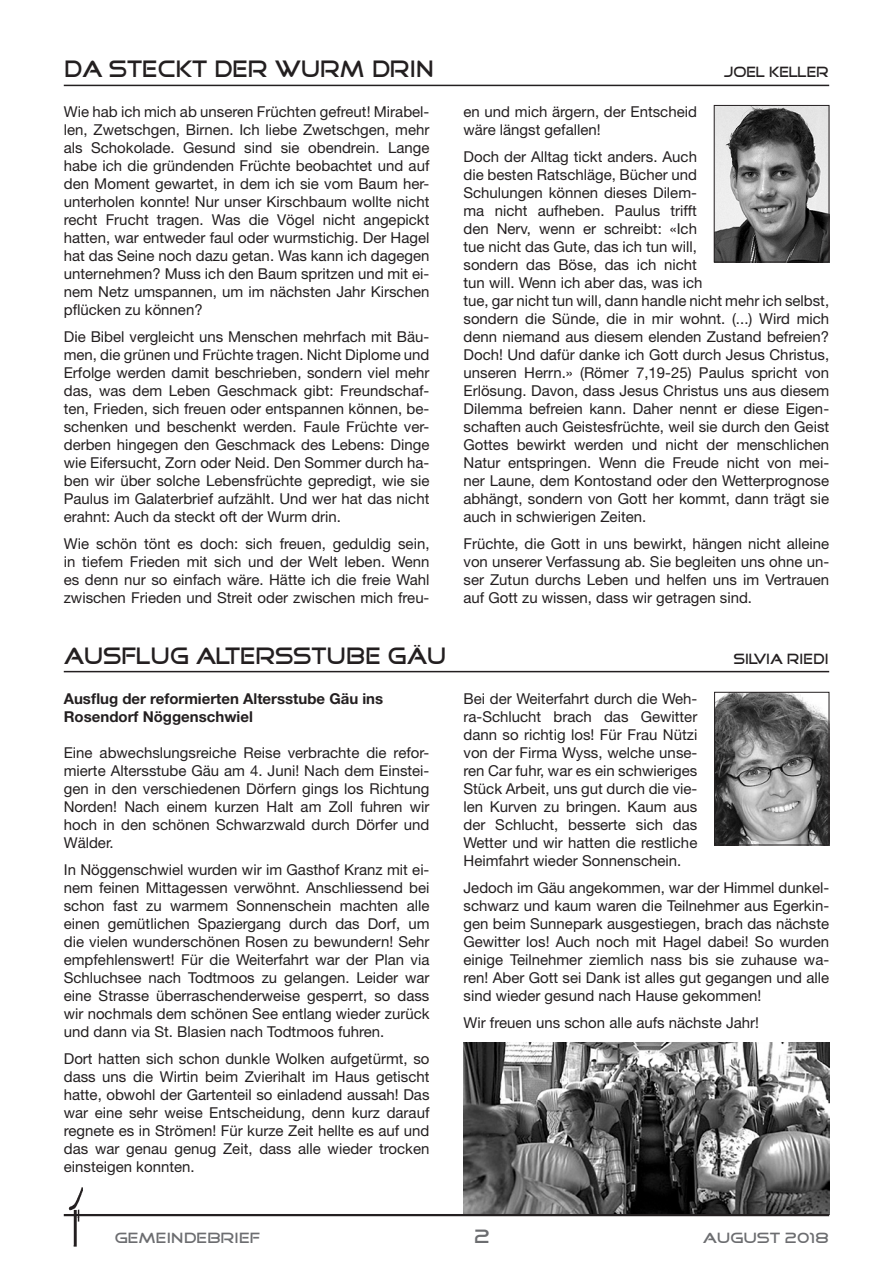
<style>
.page{position:relative;width:893px;height:1263px;background:#fff}
.page>*{position:absolute;margin:0;border:0;box-sizing:border-box;transform-origin:0 0}
.t1{font:24px "Good Times";color:#231f20;scale:.9 1}
.t2{font:19.5px "Good Times";color:#6c6d70}
.t3{font:15px/18px "Helvetica Neue";color:#231f20;text-align:justify}
.t4{font:700 15px "Helvetica Neue";color:#231f20}
.t5{font:15px "Good Times";color:#6c6d70}
.t6{font:15px "Good Times";color:#231f20;scale:.9 1}
</style>
<div class="page">
<img style="left:463px;top:1043px;width:366px;height:171px">
<hr style="left:64px;top:1214px;width:765px;height:2px;background:#231f20">
<img style="left:66px;top:1187px;width:25px;height:59px">
<hr style="left:64px;top:85px;width:765px;height:1px;background:#231f20">
<hr style="left:64px;top:671px;width:765px;height:1px;background:#231f20">
<img style="left:716px;top:107px;width:111px;height:153px">
<div style="left:714px;top:105px;width:115px;height:157px;border:1px solid #231f20"></div>
<img style="left:716px;top:694px;width:111px;height:149px">
<div style="left:714px;top:692px;width:115px;height:153px;border:1px solid #231f20"></div>
<p class="t1" style="left:64px;top:58px;width:413px">DA STECKT DER WURM DRIN</p>
<p class="t6" style="left:723px;top:65px;width:119px">JOEL KELLER</p>
<p class="t3" style="left:64px;top:103px;width:367px">Wie hab ich mich ab unseren Früchten gefreut! Mirabel&shy;len, Zwetschgen, Birnen. Ich liebe Zwetschgen, mehr als Schokolade. Gesund sind sie obendrein. Lange habe ich die gründenden Früchte beobachtet und auf den Moment gewartet, in dem ich sie vom Baum her&shy;unterholen konnte! Nur unser Kirschbaum wollte nicht recht Frucht tragen. Was die Vögel nicht angepickt hatten, war entweder faul oder wurmstichig. Der Hagel hat das Seine noch dazu getan. Was kann ich dagegen unternehmen? Muss ich den Baum spritzen und mit ei&shy;nem Netz umspannen, um im nächsten Jahr Kirschen pflücken zu können?</p>
<p class="t3" style="left:64px;top:328px;width:367px">Die Bibel vergleicht uns Menschen mehrfach mit Bäu&shy;men, die grünen und Früchte tragen. Nicht Diplome und Erfolge werden damit beschrieben, sondern viel mehr das, was dem Leben Geschmack gibt: Freundschaf&shy;ten, Frieden, sich freuen oder entspannen können, be&shy;schenken und beschenkt werden. Faule Früchte ver&shy;derben hingegen den Geschmack des Lebens: Dinge wie Eifersucht, Zorn oder Neid. Den Sommer durch ha&shy;ben wir über solche Lebensfrüchte gepredigt, wie sie Paulus im Galaterbrief aufzählt. Und wer hat das nicht erahnt: Auch da steckt oft der Wurm drin.</p>
<p class="t3" style="left:64px;top:535px;width:367px">Wie schön tönt es doch: sich freuen, geduldig sein, in tiefem Frieden mit sich und der Welt leben. Wenn es denn nur so einfach wäre. Hätte ich die freie Wahl zwischen Frieden und Streit oder zwischen mich freu-</p>
<p class="t3" style="left:463px;top:103px;width:235px">en und mich ärgern, der Entscheid wäre längst gefallen!</p>
<p class="t3" style="left:463px;top:148px;width:240px;text-align:left">Doch der Alltag tickt anders. Auch die besten Ratschläge, Bücher und Schulungen können dieses Dilem&shy;ma nicht aufheben. Paulus trifft den Nerv, wenn er schreibt: «Ich tue nicht das Gute, das ich tun will, sondern das Böse, das ich nicht tun will. Wenn ich aber das, was ich</p>
<p class="t3" style="left:463px;top:292px;width:367px">tue, gar nicht tun will, dann handle nicht mehr ich selbst, sondern die Sünde, die in mir wohnt. (...) Wird mich denn niemand aus diesem elenden Zustand befreien?<br>Doch! Und dafür danke ich Gott durch Jesus Christus, unseren Herrn.» (Römer 7,19-25) Paulus spricht von Erlösung. Davon, dass Jesus Christus uns aus diesem Dilemma befreien kann. Daher nennt er diese Eigen&shy;schaften auch Geistesfrüchte, weil sie durch den Geist Gottes bewirkt werden und nicht der menschlichen Natur entspringen. Wenn die Freude nicht von mei&shy;ner Laune, dem Kontostand oder den Wetterprognose abhängt, sondern von Gott her kommt, dann trägt sie auch in schwierigen Zeiten.</p>
<p class="t3" style="left:463px;top:535px;width:367px">Früchte, die Gott in uns bewirkt, hängen nicht alleine von unserer Verfassung ab. Sie begleiten uns ohne un&shy;ser Zutun durchs Leben und helfen uns im Vertrauen auf Gott zu wissen, dass wir getragen sind.</p>
<p class="t1" style="left:64px;top:644px;width:427px">AUSFLUG ALTERSSTUBE GÄU</p>
<p class="t6" style="left:734px;top:651px;width:107px">SILVIA RIEDI</p>
<p class="t4" style="left:64px;top:689px;width:321px">Ausflug der reformierten Altersstube Gäu ins</p>
<p class="t4" style="left:64px;top:707px;width:191px">Rosendorf Nöggenschwiel</p>
<p class="t3" style="left:64px;top:743px;width:367px">Eine abwechslungsreiche Reise verbrachte die refor&shy;mierte Altersstube Gäu am 4. Juni! Nach dem Einstei&shy;gen in den verschiedenen Dörfern gings los Richtung Norden! Nach einem kurzen Halt am Zoll fuhren wir hoch in den schönen Schwarzwald durch Dörfer und Wälder.</p>
<p class="t3" style="left:64px;top:860px;width:367px">In Nöggenschwiel wurden wir im Gasthof Kranz mit ei&shy;nem feinen Mittagessen verwöhnt. Anschliessend bei schon fast zu warmem Sonnenschein machten alle einen gemütlichen Spaziergang durch das Dorf, um die vielen wunderschönen Rosen zu bewundern! Sehr empfehlenswert! Für die Weiterfahrt war der Plan via Schluchsee nach Todtmoos zu gelangen. Leider war eine Strasse überraschenderweise gesperrt, so dass wir nochmals dem schönen See entlang wieder zurück und dann via St. Blasien nach Todtmoos fuhren.</p>
<p class="t3" style="left:64px;top:1049px;width:367px">Dort hatten sich schon dunkle Wolken aufgetürmt, so dass uns die Wirtin beim Zvierihalt im Haus getischt hatte, obwohl der Gartenteil so einladend aussah! Das war eine sehr weise Entscheidung, denn kurz darauf regnete es in Strömen! Für kurze Zeit hellte es auf und das war genau genug Zeit, dass alle wieder trocken einsteigen konnten.</p>
<p class="t3" style="left:463px;top:689px;width:235px">Bei der Weiterfahrt durch die Weh&shy;ra-Schlucht brach das Gewitter dann so richtig los! Für Frau Nützi von der Firma Wyss, welche unse&shy;ren Car fuhr, war es ein schwieriges Stück Arbeit, uns gut durch die vie&shy;len Kurven zu bringen. Kaum aus der Schlucht, besserte sich das Wetter und wir hatten die restliche Heimfahrt wieder Sonnenschein.</p>
<p class="t3" style="left:463px;top:878px;width:367px">Jedoch im Gäu angekommen, war der Himmel dunkel&shy;schwarz und kaum waren die Teilnehmer aus Egerkin&shy;gen beim Sunnepark ausgestiegen, brach das nächste Gewitter los! Auch noch mit Hagel dabei! So wurden einige Teilnehmer ziemlich nass bis sie zuhause wa&shy;ren! Aber Gott sei Dank ist alles gut gegangen und alle sind wieder gesund nach Hause gekommen!</p>
<p class="t3" style="left:463px;top:1013px;width:297px">Wir freuen uns schon alle aufs nächste Jahr!</p>
<p class="t5" style="left:115px;top:1231px;width:147px">GEMEINDEBRIEF</p>
<p class="t2" style="left:474px;top:1227px;width:18px">2</p>
<p class="t5" style="left:703px;top:1231px;width:128px">AUGUST 2018</p>
</div>
